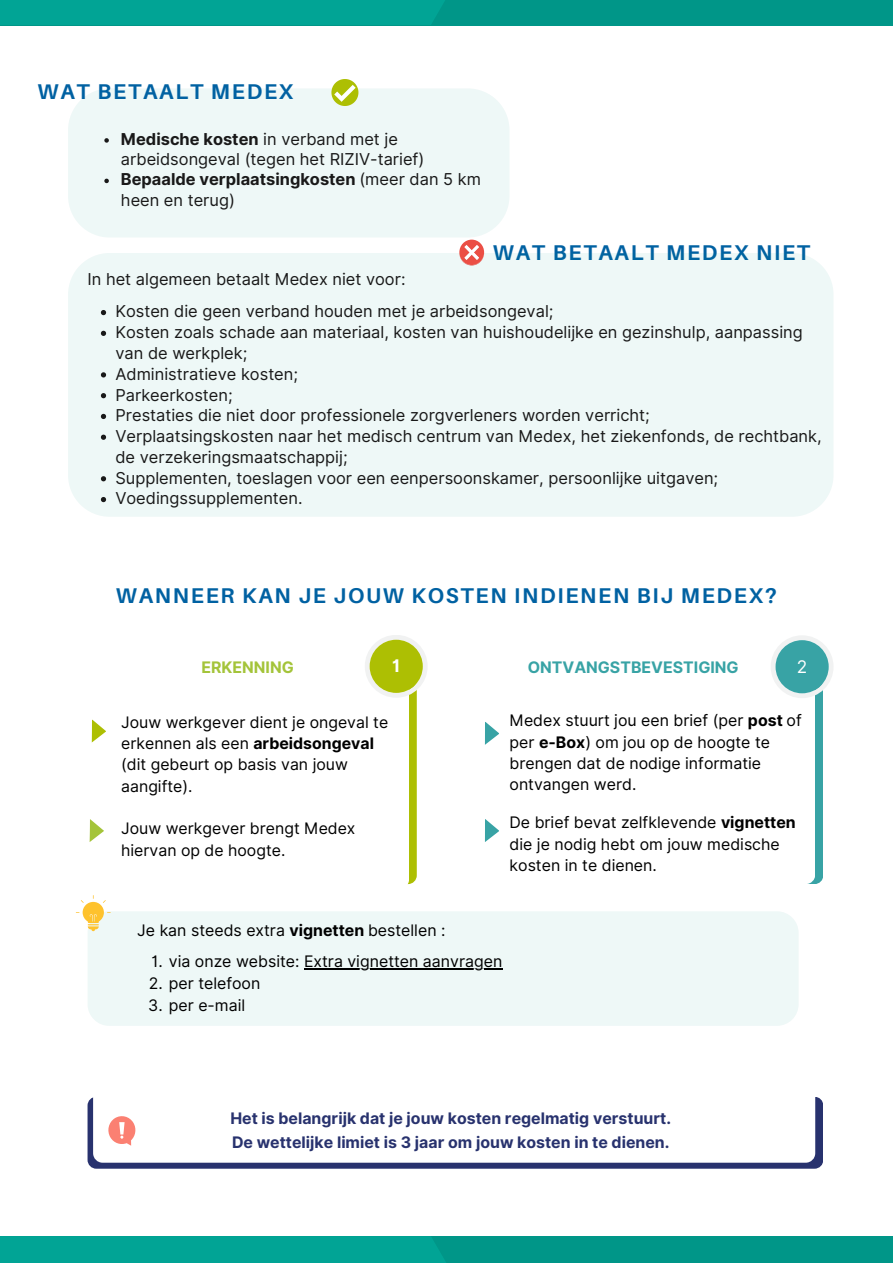
<style>
.page{position:relative;width:893px;height:1264px;background:#fff}
.page>*{position:absolute;margin:0;border:0;box-sizing:border-box;transform-origin:0 0}
.t1{font:700 21.3px "Aileron";letter-spacing:.08em;color:#0061a2}
.t2{font:700 17.4px "Inter";color:#fff}
.t3{font:17.4px "Inter";color:#fff}
.t4{font:16.35px/20.7px "Inter";color:#191919}
.t5{font:700 16.35px/20.2px "Inter";color:#191919}
.t6{font:15.9px/21.3px "Inter";color:#000}
.t7{font:700 15.9px "Inter";color:#28326e}
.t8{font:700 15.9px "Inter";color:#38a3a5}
.t9{font:700 15.9px "Inter";color:#a4c43a}
.s1{font-weight:700}
.s2{font-weight:400}
</style>
<div class="page">
<div style="left:68px;top:89px;width:441px;height:148px;background:#eef8f7"></div>
<div style="left:68px;top:253px;width:765px;height:263px;background:#eef8f7"></div>
<svg style="left:331px;top:79px;width:27px;height:27px"></svg>
<svg style="left:459px;top:240px;width:25px;height:25px"></svg>
<svg style="left:104px;top:138px;width:5px;height:5px"></svg>
<svg style="left:104px;top:179px;width:5px;height:4px"></svg>
<svg style="left:101px;top:310px;width:5px;height:5px"></svg>
<svg style="left:101px;top:331px;width:5px;height:5px"></svg>
<svg style="left:101px;top:372px;width:5px;height:5px"></svg>
<svg style="left:101px;top:393px;width:5px;height:5px"></svg>
<svg style="left:101px;top:414px;width:5px;height:5px"></svg>
<svg style="left:101px;top:434px;width:5px;height:6px"></svg>
<svg style="left:101px;top:476px;width:5px;height:5px"></svg>
<svg style="left:101px;top:497px;width:5px;height:5px"></svg>
<div style="left:0;top:1236px;width:892px;height:26px;background:#009688"></div>
<div style="left:0;top:1236px;width:534px;height:26px;background:linear-gradient(to right,#01a898,#009b8d)"></div>
<div style="left:0;top:0;width:892px;height:26px;background:#009688"></div>
<div style="left:0;top:0;width:534px;height:25px;background:linear-gradient(to right,#01a898,#009b8d)"></div>
<div style="left:121px;top:680px;width:296px;height:204px;background:#adbf03;border-radius:9px"></div>
<div style="left:509px;top:680px;width:314px;height:204px;background:#38a3a5;border-radius:9px"></div>
<div style="left:106px;top:672px;width:303px;height:216px;background:#fff;border-radius:10px"></div>
<div style="left:484px;top:672px;width:331px;height:212px;background:#fff;border-radius:10px"></div>
<svg style="left:365px;top:635px;width:62px;height:62px"></svg>
<div style="left:369px;top:639px;width:54px;height:54px;background:#adbf03;border-radius:50%"></div>
<svg style="left:771px;top:636px;width:62px;height:62px"></svg>
<div style="left:775px;top:640px;width:53px;height:53px;background:#38a3a5;border-radius:50%"></div>
<svg style="left:88px;top:1096px;width:735px;height:72px;background:#3d467c"></svg>
<div style="left:93px;top:1082px;width:722px;height:80px;background:#fff;border-radius:10px"></div>
<svg style="left:89px;top:819px;width:15px;height:23px"></svg>
<svg style="left:91px;top:719px;width:15px;height:24px"></svg>
<div style="left:87px;top:911px;width:711px;height:114px;background:#eef8f7;border-radius:22px"></div>
<hr style="left:304px;top:968px;width:198px;height:1px;background:#000">
<svg style="left:108px;top:1116px;width:28px;height:29px"></svg>
<svg style="left:484px;top:722px;width:15px;height:23px"></svg>
<svg style="left:484px;top:819px;width:15px;height:23px"></svg>
<svg style="left:76px;top:895px;width:35px;height:36px"></svg>
<p class="t1" style="left:38px;top:79px;width:257px">WAT BETAALT MEDEX</p>
<p class="t4" style="left:121px;top:129px;width:305px;line-height:20.2px"><span class="s1">Medische kosten</span> in verband met je arbeidsongeval (tegen het RIZIV-tarief)</p>
<p class="t5" style="left:121px;top:169px;width:361px">Bepaalde verplaatsingkosten <span class="s2">(meer dan 5 km heen en terug)</span></p>
<p class="t4" style="left:87px;top:269px;width:319px">In het algemeen betaalt Medex niet voor:</p>
<p class="t1" style="left:493px;top:239px;width:319px">WAT BETAALT MEDEX NIET</p>
<p class="t4" style="left:115px;top:301px;width:439px">Kosten die geen verband houden met je arbeidsongeval;</p>
<p class="t4" style="left:115px;top:322px;width:688px">Kosten zoals schade aan materiaal, kosten van huishoudelijke en gezinshulp, aanpassing van de werkplek;</p>
<p class="t4" style="left:115px;top:363px;width:184px">Administratieve kosten;</p>
<p class="t4" style="left:115px;top:384px;width:119px">Parkeerkosten;</p>
<p class="t4" style="left:115px;top:405px;width:536px">Prestaties die niet door professionele zorgverleners worden verricht;</p>
<p class="t4" style="left:115px;top:426px;width:707px">Verplaatsingskosten naar het medisch centrum van Medex, het ziekenfonds, de rechtbank, de verzekeringsmaatschappij;</p>
<p class="t4" style="left:115px;top:467px;width:604px">Supplementen, toeslagen voor een eenpersoonskamer, persoonlijke uitgaven;</p>
<p class="t4" style="left:115px;top:488px;width:189px">Voedingssupplementen.</p>
<p class="t1" style="left:116px;top:582px;width:662px">WANNEER KAN JE JOUW KOSTEN INDIENEN BIJ MEDEX?</p>
<p class="t9" style="left:201px;top:657px;width:94px">ERKENNING</p>
<p class="t2" style="left:392px;top:655px;width:10px">1</p>
<p class="t8" style="left:527px;top:657px;width:212px">ONTVANGSTBEVESTIGING</p>
<p class="t3" style="left:796px;top:656px;width:12px">2</p>
<p class="t6" style="left:121px;top:711px;width:268px">Jouw werkgever dient je ongeval te erkennen als een <span class="s1">arbeidsongeval </span>(dit gebeurt op basis van jouw aangifte).</p>
<p class="t6" style="left:121px;top:818px;width:236px">Jouw werkgever brengt Medex hiervan op de hoogte.</p>
<p class="t6" style="left:509px;top:709px;width:294px">Medex stuurt jou een brief (per <span class="s1">post</span> of per <span class="s1">e-Box</span>) om jou op de hoogte te brengen dat de nodige informatie ontvangen werd.</p>
<p class="t6" style="left:509px;top:811px;width:288px">De brief bevat zelfklevende <span class="s1">vignetten </span>die je nodig hebt om jouw medische kosten in te dienen.</p>
<p class="t6" style="left:137px;top:919px;width:309px">Je kan steeds extra <span class="s1">vignetten</span> bestellen :</p>
<p class="t6" style="left:151px;top:951px;width:352px">1. via onze website: Extra vignetten aanvragen</p>
<p class="t6" style="left:149px;top:972px;width:113px">2. per telefoon</p>
<p class="t6" style="left:148px;top:994px;width:98px">3. per e-mail</p>
<p class="t7" style="left:230px;top:1108px;width:442px">Het is belangrijk dat je jouw kosten regelmatig verstuurt.</p>
<p class="t7" style="left:232px;top:1132px;width:439px">De wettelijke limiet is 3 jaar om jouw kosten in te dienen.</p>
</div>
